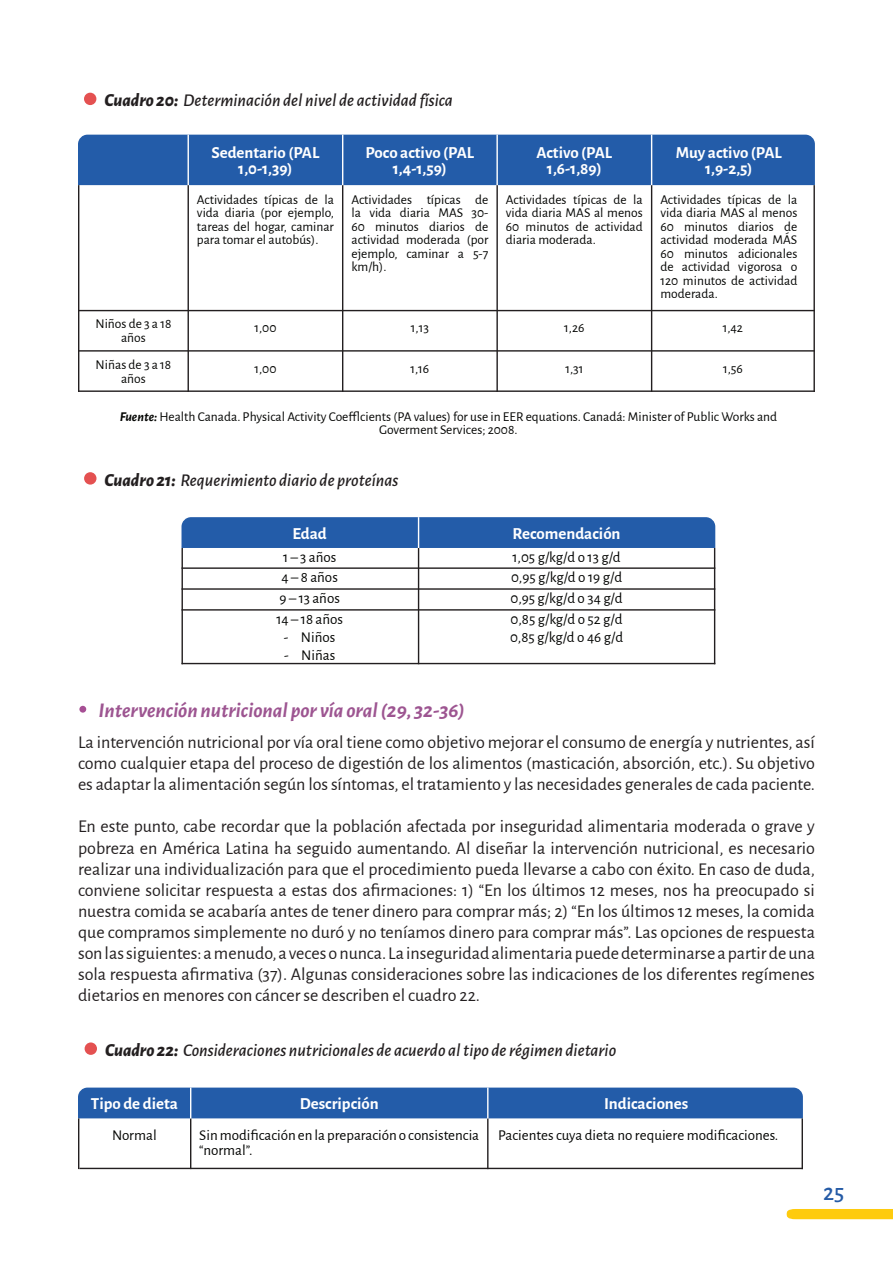
<style>
.page{position:relative;width:893px;height:1263px;background:#fff}
.page>*{position:absolute;margin:0;border:0;box-sizing:border-box;transform-origin:0 0}
.NUMERACIÓN{font:500 24px "Alegreya Sans";color:#255ba6}
.SECCIÓN{font:italic 700 21px "Alegreya Sans";color:#9d5591}
.CONTENIDO{font:18px/21px "Alegreya Sans";color:#231f20;text-align:justify}
.SUBTÍTULO{font:italic 500 18px "Alegreya Sans";color:#231f20}
.t1{font:700 16.95px/16.5px "Alegreya Sans";color:#fff;text-align:center}
.t2{font:15px/15px "Alegreya Sans";color:#040503}
.t3{font:13.5px/13.5px "Alegreya Sans";color:#040503;text-align:justify}
.s1{font-weight:800}
.s2{font-weight:700;font-style:italic}
</style>
<div class="page">
<svg style="left:787px;top:1209px;width:106px;height:10px"></svg>
<div style="left:84px;top:472px;width:12px;height:13px;background:#e45151;border-radius:50%"></div>
<div style="left:181px;top:517px;width:534px;height:31px;background:#235ca9"></div>
<hr style="left:182px;top:567px;width:533px;height:2px;background:#231f20">
<hr style="left:182px;top:588px;width:533px;height:2px;background:#231f20">
<hr style="left:182px;top:609px;width:533px;height:2px;background:#231f20">
<hr style="left:182px;top:663px;width:533px;height:1px;background:#231f20">
<hr style="left:79px;top:1168px;width:724px;height:1px;background:#231f20">
<hr style="left:418px;top:548px;width:1px;height:116px;background:#231f20">
<hr style="left:182px;top:548px;width:1px;height:116px;background:#231f20">
<hr style="left:714px;top:548px;width:1px;height:116px;background:#231f20">
<hr style="left:418px;top:517px;width:1px;height:31px;background:#fff">
<div style="left:84px;top:93px;width:12px;height:12px;background:#e45151;border-radius:50%"></div>
<div style="left:78px;top:135px;width:737px;height:50px;background:#235ca9"></div>
<hr style="left:78px;top:350px;width:737px;height:2px;background:#231f20">
<hr style="left:78px;top:390px;width:737px;height:2px;background:#231f20">
<hr style="left:78px;top:310px;width:737px;height:1px;background:#231f20">
<hr style="left:188px;top:185px;width:1px;height:207px;background:#231f20">
<hr style="left:78px;top:185px;width:1px;height:207px;background:#231f20">
<hr style="left:342px;top:185px;width:1px;height:207px;background:#231f20">
<hr style="left:496px;top:185px;width:2px;height:207px;background:#231f20">
<hr style="left:651px;top:185px;width:1px;height:207px;background:#231f20">
<hr style="left:813px;top:185px;width:2px;height:207px;background:#231f20">
<hr style="left:342px;top:135px;width:1px;height:50px;background:#fff">
<hr style="left:496px;top:135px;width:2px;height:50px;background:#fff">
<hr style="left:651px;top:135px;width:1px;height:50px;background:#fff">
<hr style="left:188px;top:135px;width:1px;height:50px;background:#fff">
<div style="left:85px;top:1042px;width:12px;height:13px;background:#e45151;border-radius:50%"></div>
<div style="left:78px;top:1087px;width:725px;height:31px;background:#235ca9"></div>
<hr style="left:190px;top:1118px;width:1px;height:51px;background:#231f20">
<hr style="left:78px;top:1118px;width:1px;height:51px;background:#231f20">
<hr style="left:487px;top:1118px;width:1px;height:51px;background:#231f20">
<hr style="left:802px;top:1118px;width:1px;height:51px;background:#231f20">
<hr style="left:487px;top:1087px;width:1px;height:31px;background:#fff">
<hr style="left:190px;top:1087px;width:1px;height:31px;background:#fff">
<div style="left:79px;top:706px;width:7px;height:7px;background:#a64f94;border-radius:50%"></div>
<p class="SUBTÍTULO" style="left:104px;top:88px;width:350px"><span class="s1">Cuadro 20:</span> Determinación del nivel de actividad física</p>
<p class="t1" style="left:212px;top:143px;width:109px">Sedentario (PAL<br>1,0-1,39)</p>
<p class="t1" style="left:366px;top:143px;width:110px">Poco activo (PAL<br>1,4-1,59)</p>
<p class="t1" style="left:537px;top:143px;width:77px">Activo (PAL</p>
<p class="t1" style="left:547px;top:159px;width:56px">1,6-1,89)</p>
<p class="t1" style="left:676px;top:143px;width:107px">Muy activo (PAL<br>1,9-2,5)</p>
<p class="t3" style="left:95px;top:316px;width:78px;text-align:center">Niños de 3 a 18 años</p>
<p class="t3" style="left:96px;top:357px;width:77px;text-align:center">Niñas de 3 a 18 años</p>
<p class="t3" style="left:197px;top:192px;width:138px">Actividades típicas de la vida diaria (por ejemplo, tareas del hogar, caminar para tomar el autobús).</p>
<p class="t3" style="left:660px;top:192px;width:138px">Actividades típicas de la vida diaria MAS al menos 60 minutos diarios de actividad moderada MÁS 60 minutos adicionales de actividad vigorosa o 120 minutos de actividad moderada.</p>
<p class="t3" style="left:351px;top:192px;width:138px">Actividades típicas de la vida diaria MAS 30- 60 minutos diarios de actividad moderada (por ejemplo, caminar a 5-7 km/h).</p>
<p class="t3" style="left:506px;top:192px;width:138px">Actividades típicas de la vida diaria MAS al menos 60 minutos de actividad diaria moderada.</p>
<p class="t3" style="left:254px;top:321px;width:23px">1,00</p>
<p class="t3" style="left:254px;top:361px;width:23px">1,00</p>
<p class="t3" style="left:411px;top:321px;width:19px">1,13</p>
<p class="t3" style="left:411px;top:361px;width:20px">1,16</p>
<p class="t3" style="left:564px;top:321px;width:22px">1,26</p>
<p class="t3" style="left:565px;top:361px;width:19px">1,31</p>
<p class="t3" style="left:723px;top:321px;width:22px">1,42</p>
<p class="t3" style="left:723px;top:361px;width:21px">1,56</p>
<p class="t3" style="left:120px;top:409px;width:659px;text-align:center"><span class="s2">Fuente:</span> Health Canada. Physical Activity Coefflcients (PA values) for use in EER equations. Canadá: Minister of Public Works and<br>Goverment Services; 2008.</p>
<p class="SUBTÍTULO" style="left:104px;top:467px;width:295px"><span class="s1">Cuadro 21:</span> Requerimiento diario de proteínas</p>
<p class="t1" style="left:293px;top:524px;width:36px">Edad</p>
<p class="t2" style="left:283px;top:548px;width:55px">1 – 3 años</p>
<p class="t2" style="left:282px;top:569px;width:58px">4 – 8 años</p>
<p class="t2" style="left:280px;top:590px;width:62px">9 – 13 años</p>
<p class="t2" style="left:276px;top:611px;width:68px">14 – 18 años</p>
<p class="t2" style="left:284px;top:629px;width:53px">- Niños</p>
<p class="t2" style="left:284px;top:647px;width:53px">- Niñas</p>
<p class="SECCIÓN" style="left:99px;top:694px;width:368px">Intervención nutricional por vía oral (29, 32-36)</p>
<p class="t1" style="left:513px;top:524px;width:109px">Recomendación</p>
<p class="t2" style="left:512px;top:548px;width:110px">1,05 g/kg/d o 13 g/d</p>
<p class="t2" style="left:511px;top:569px;width:113px">0,95 g/kg/d o 19 g/d</p>
<p class="t2" style="left:510px;top:590px;width:114px">0,95 g/kg/d o 34 g/d</p>
<p class="t2" style="left:511px;top:611px;width:114px">0,85 g/kg/d o 52 g/d</p>
<p class="t2" style="left:510px;top:629px;width:115px">0,85 g/kg/d o 46 g/d</p>
<p class="CONTENIDO" style="left:78px;top:731px;width:738px">La intervención nutricional por vía oral tiene como objetivo mejorar el consumo de energía y nutrientes, así como cualquier etapa del proceso de digestión de los alimentos (masticación, absorción, etc.). Su objetivo es adaptar la alimentación según los síntomas, el tratamiento y las necesidades generales de cada paciente.</p>
<p class="CONTENIDO" style="left:78px;top:815px;width:739px">En este punto, cabe recordar que la población afectada por inseguridad alimentaria moderada o grave y pobreza en América Latina ha seguido aumentando. Al diseñar la intervención nutricional, es necesario realizar una individualización para que el procedimiento pueda llevarse a cabo con éxito. En caso de duda, conviene solicitar respuesta a estas dos afirmaciones: 1) “En los últimos 12 meses, nos ha preocupado si nuestra comida se acabaría antes de tener dinero para comprar más; 2) “En los últimos 12 meses, la comida que compramos simplemente no duró y no teníamos dinero para comprar más”. Las opciones de respuesta son las siguientes: a menudo, a veces o nunca. La inseguridad alimentaria puede determinarse a partir de una sola respuesta afirmativa (37). Algunas consideraciones sobre las indicaciones de los diferentes regímenes dietarios en menores con cáncer se describen el cuadro 22.</p>
<p class="SUBTÍTULO" style="left:105px;top:1037px;width:513px"><span class="s1">Cuadro 22:</span> Consideraciones nutricionales de acuerdo al tipo de régimen dietario</p>
<p class="t1" style="left:91px;top:1094px;width:89px">Tipo de dieta</p>
<p class="t1" style="left:300px;top:1094px;width:81px">Descripción</p>
<p class="t2" style="left:199px;top:1126px;width:281px">Sin modificación en la preparación o consistencia “normal”.</p>
<p class="t1" style="left:604px;top:1094px;width:86px">Indicaciones</p>
<p class="t2" style="left:112px;top:1126px;width:46px">Normal</p>
<p class="t2" style="left:498px;top:1126px;width:282px">Pacientes cuya dieta no requiere modificaciones.</p>
<p class="NUMERACIÓN" style="left:823px;top:1175px;width:23px">25</p>
</div>
